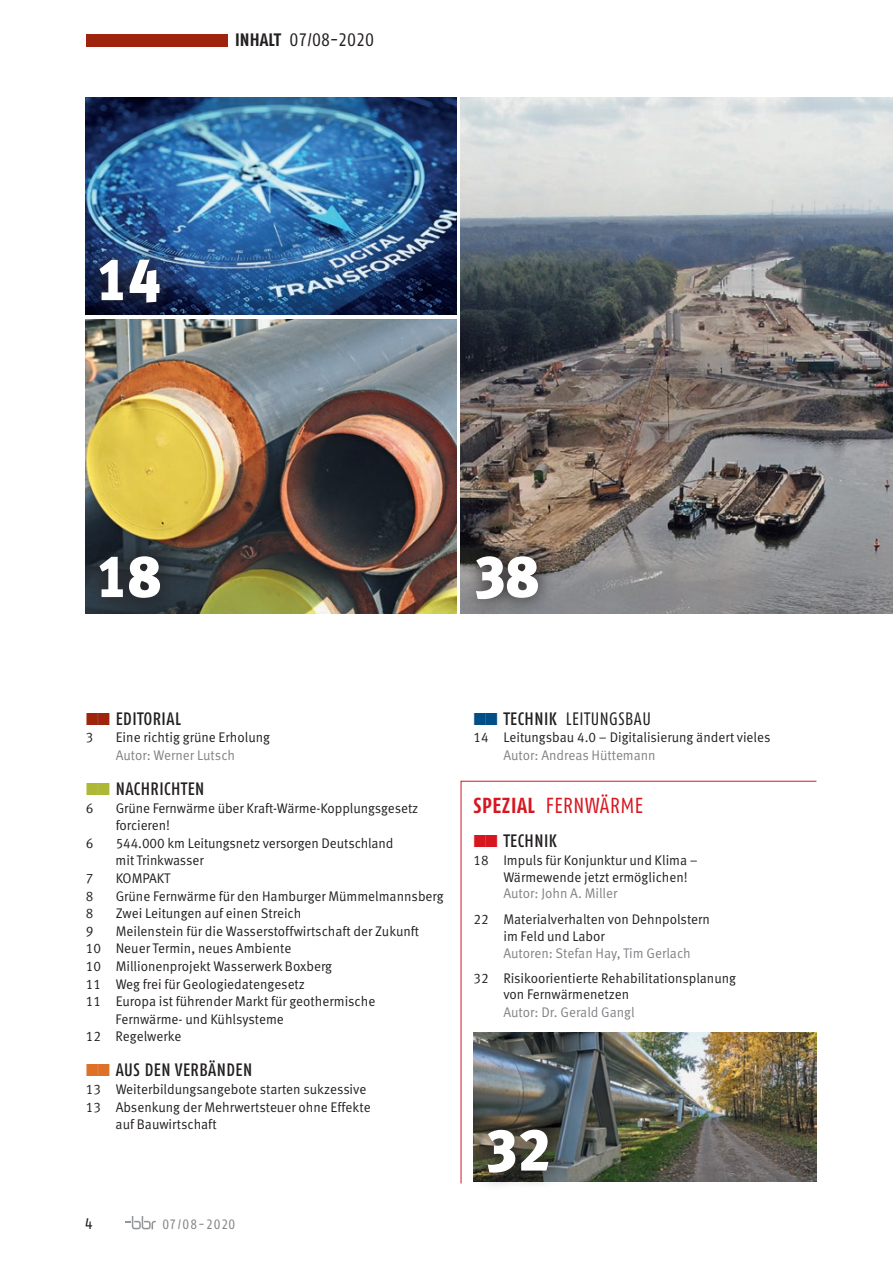
<style>
.page{position:relative;width:893px;height:1263px;background:#fff}
.page>*{position:absolute;margin:0;border:0;box-sizing:border-box;transform-origin:0 0}
.t1{font:900 59.55px "Meta OT";color:#fff;scale:.96 1}
.t2{font:condensed 21.75px "Fago OT";letter-spacing:.03em;color:#d7171f;scale:.96 1}
.t3{font:500 condensed 18px "Fago OT";letter-spacing:.03em;color:#231f20;scale:.96 1}
.t4{font:condensed 18px "Fago OT";letter-spacing:.03em;color:#231f20;scale:.96 1}
.t5{font:condensed 18px "Fago OT";letter-spacing:.03em;color:#231f20}
.t6{font:condensed 15.3px "Fago OT";color:#231f20}
.t7{font:13.95px/17.5px "Meta OT Norm";color:#231f20;scale:.96 1}
.t8{font:13.95px "Meta OT Norm";color:#808285;scale:.96 1}
.t9{font:condensed 13.5px "Fago OT";letter-spacing:.07em;color:#808285}
.s1{font-weight:700}
.s2{font-weight:500}
</style>
<div class="page">
<div style="left:86px;top:34px;width:141px;height:12px;background:#9e240d"></div>
<svg style="left:125px;top:1216px;width:31px;height:13px"></svg>
<svg style="left:460px;top:780px;width:357px;height:404px"></svg>
<img style="left:474px;top:1032px;width:342px;height:150px">
<svg style="left:471px;top:1112px;width:94px;height:73px;background:#4e4e45"></svg>
<img style="left:461px;top:98px;width:432px;height:515px">
<img style="left:85px;top:98px;width:371px;height:217px">
<img style="left:85px;top:319px;width:371px;height:294px">
<svg style="left:460px;top:538px;width:96px;height:76px;background:#635e5d"></svg>
<svg style="left:85px;top:538px;width:93px;height:76px;background:#293036"></svg>
<img style="left:85px;top:242px;width:92px;height:79px">
<svg style="left:474px;top:835px;width:23px;height:12px"></svg>
<p class="t5" style="left:235px;top:29px;width:141px"><span class="s1">INHALT</span> 07/08-2020</p>
<h1 class="t1" style="left:96px;top:243px;width:69px">14</h1>
<h1 class="t1" style="left:96px;top:505px;width:69px">12</h1>
<h1 class="t1" style="left:96px;top:540px;width:69px">18</h1>
<h1 class="t1" style="left:474px;top:540px;width:69px">38</h1>
<p class="t3" style="left:116px;top:707px;width:70px">EDITORIAL</p>
<p class="t7" style="left:86px;top:729px;width:9px">3</p>
<p class="t7" style="left:116px;top:729px;width:162px">Eine richtig grüne Erholung</p>
<p class="t8" style="left:116px;top:747px;width:126px">Autor: Werner Lutsch</p>
<p class="t3" style="left:116px;top:778px;width:94px">NACHRICHTEN</p>
<p class="t7" style="left:86px;top:799px;width:9px">6</p>
<p class="t7" style="left:116px;top:799px;width:317px">Grüne Fernwärme über Kraft-Wärme-Kopplungsgesetz forcieren!</p>
<p class="t7" style="left:86px;top:834px;width:9px">6</p>
<p class="t7" style="left:116px;top:834px;width:291px">544.000 km Leitungsnetz versorgen Deutschland mit Trinkwasser</p>
<p class="t7" style="left:86px;top:870px;width:9px">7</p>
<p class="t7" style="left:116px;top:870px;width:59px">KOMPAKT</p>
<p class="t7" style="left:86px;top:887px;width:9px">8</p>
<p class="t7" style="left:116px;top:887px;width:343px">Grüne Fernwärme für den Hamburger Mümmelmannsberg</p>
<p class="t7" style="left:86px;top:905px;width:9px">8</p>
<p class="t7" style="left:116px;top:905px;width:195px">Zwei Leitungen auf einen Streich</p>
<p class="t7" style="left:86px;top:922px;width:9px">9</p>
<p class="t7" style="left:116px;top:922px;width:318px">Meilenstein für die Wasserstoffwirtschaft der Zukunft</p>
<p class="t7" style="left:86px;top:940px;width:215px">10 Neuer Termin, neues Ambiente</p>
<p class="t7" style="left:86px;top:958px;width:258px">10 Millionenprojekt Wasserwerk Boxberg</p>
<p class="t7" style="left:86px;top:975px;width:230px">11 Weg frei für Geologiedatengesetz</p>
<p class="t7" style="left:86px;top:993px;width:303px">11 Europa ist führender Markt für geothermische</p>
<p class="t7" style="left:116px;top:1010px;width:177px">Fernwärme- und Kühlsysteme</p>
<p class="t7" style="left:86px;top:1028px;width:101px">12 Regelwerke</p>
<p class="t3" style="left:116px;top:1059px;width:144px">AUS DEN VERBÄNDEN</p>
<p class="t7" style="left:86px;top:1081px;width:294px">13 Weiterbildungsangebote starten sukzessive</p>
<p class="t7" style="left:86px;top:1098px;width:298px">13 Absenkung der Mehrwertsteuer ohne Effekte</p>
<p class="t7" style="left:116px;top:1116px;width:107px">auf Bauwirtschaft</p>
<p class="t6" style="left:85px;top:1215px;width:9px">4</p>
<p class="t9" style="left:162px;top:1216px;width:74px">07/08-2020</p>
<p class="t4" style="left:503px;top:707px;width:155px"><span class="s2">TECHNIK</span> LEITUNGSBAU</p>
<p class="t7" style="left:474px;top:729px;width:311px">14 Leitungsbau 4.0 – Digitalisierung ändert vieles</p>
<p class="t8" style="left:503px;top:747px;width:160px">Autor: Andreas Hüttemann</p>
<h2 class="t2" style="left:474px;top:792px;width:178px"><span class="s1">SPEZIAL</span> FERNWÄRME</h2>
<p class="t3" style="left:503px;top:830px;width:57px">TECHNIK</p>
<p class="t7" style="left:503px;top:851px;width:204px;text-indent:-30px">18 Impuls für Konjunktur und Klima –<br>Wärmewende jetzt ermöglichen!</p>
<p class="t8" style="left:503px;top:885px;width:120px">Autor: John A. Miller</p>
<p class="t7" style="left:503px;top:911px;width:217px;text-indent:-30px">22 Materialverhalten von Dehnpolstern im Feld und Labor</p>
<p class="t8" style="left:503px;top:945px;width:197px">Autoren: Stefan Hay, Tim Gerlach</p>
<p class="t7" style="left:503px;top:970px;width:244px;line-height:16.5px;text-indent:-30px">32 Risikoorientierte Rehabilitationsplanung von Fernwärmenetzen</p>
<p class="t8" style="left:503px;top:1004px;width:138px">Autor: Dr. Gerald Gangl</p>
<h1 class="t1" style="left:485px;top:1114px;width:69px">32</h1>
</div>
